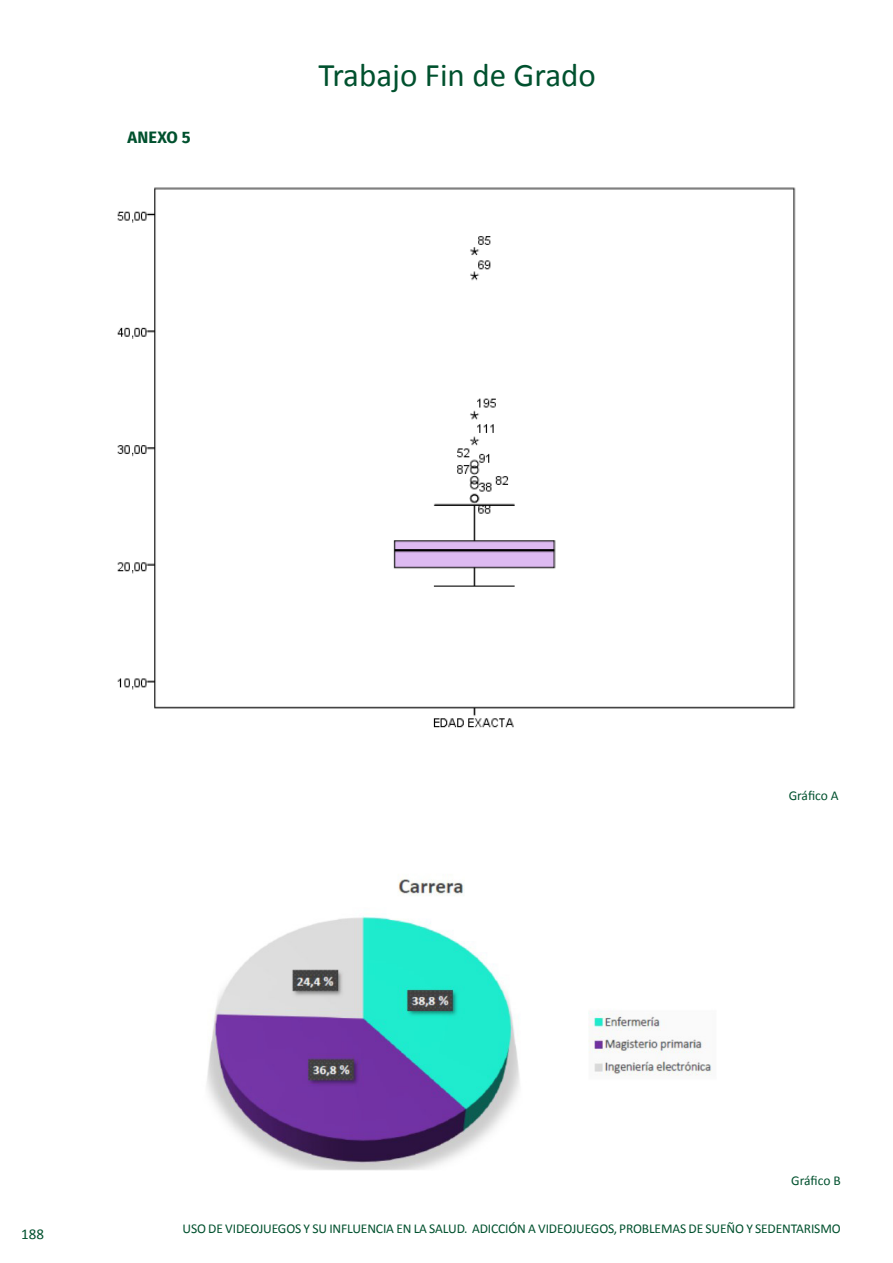
<style>
.page{position:relative;width:893px;height:1263px;background:#fff}
.page>*{position:absolute;margin:0;border:0;box-sizing:border-box;transform-origin:0 0}
.t1{font:33px "Calibri";color:#00512e}
.encabezado_-_2{font:700 16.5px "Fira Sans";letter-spacing:.01em;color:#00512e}
.t2{font:15px "Calibri";color:#00512e}
.Pie_de_imagen{font:13.5px "Calibri";letter-spacing:-.01em;color:#00512e}
</style>
<div class="page">
<img style="left:117px;top:187px;width:679px;height:541px">
<img style="left:207px;top:878px;width:505px;height:293px">
<p class="encabezado_-_2" style="left:128px;top:123px;width:65px">ANEXO 5</p>
<h1 class="t1" style="left:318px;top:55px;width:279px">Trabajo Fin de Grado</h1>
<p class="Pie_de_imagen" style="left:789px;top:787px;width:52px">Gráfico A</p>
<p class="t2" style="left:21px;top:1224px;width:24px">188</p>
<p class="Pie_de_imagen" style="left:791px;top:1172px;width:51px">Gráfico B</p>
<p class="Pie_de_imagen" style="left:183px;top:1220px;width:660px">USO DE VIDEOJUEGOS Y SU INFLUENCIA EN LA SALUD. ADICCIÓN A VIDEOJUEGOS, PROBLEMAS DE SUEÑO Y SEDENTARISMO</p>
</div>
